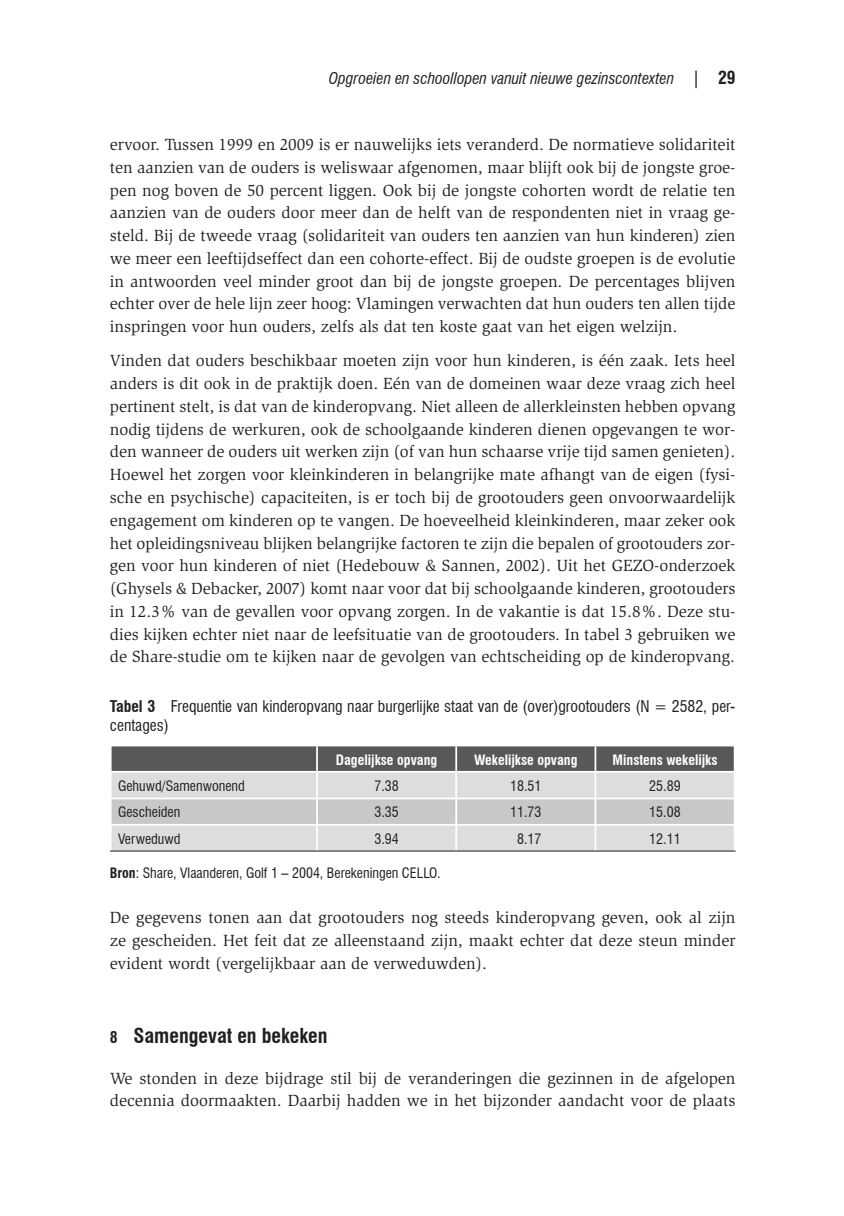
<style>
.page{position:relative;width:844px;height:1216px;background:#fff}
.page>*{position:absolute;margin:0;border:0;box-sizing:border-box;transform-origin:0 0}
.t1{font:700 condensed 20.12px "Swiss 721 BT";color:#231f20}
.t2{font:16.62px/22.8px "Slimbach Std";color:#231f20;text-align:justify}
.t3{font:condensed 15.75px/18.4px "Swiss 721 BT";color:#231f20}
.t4{font:italic condensed 15.75px "Swiss 721 BT";color:#231f20}
.t5{font:condensed 14px "Swiss 721 BT";color:#231f20}
.t6{font:700 condensed 14px "Swiss 721 BT";color:#fff}
.s1{font-style:normal;font-size:17.5px}
.s2{font-weight:700;font-style:normal;font-size:17.5px}
.s3{font-weight:700}
.s4{font-size:15.75px}
</style>
<div class="page">
<hr style="left:110px;top:850px;width:625px;height:1px;background:#231f20">
<svg style="left:111px;top:746px;width:623px;height:104px;background:#babbbd"></svg>
<hr style="left:733px;top:746px;width:2px;height:24px;background:#fff">
<hr style="left:110px;top:770px;width:625px;height:2px;background:#fff">
<p class="t4" style="left:328px;top:69px;width:408px">Opgroeien en schoollopen vanuit nieuwe gezinscontexten <span class="s1">|</span> <span class="s2">29</span></p>
<p class="t2" style="left:110px;top:135px;width:627px">ervoor. Tussen 1999 en 2009 is er nauwelijks iets veranderd. De normatieve solidariteit ten aanzien van de ouders is weliswaar afgenomen, maar blijft ook bij de jongste groe&shy;pen nog boven de 50 percent liggen. Ook bij de jongste cohorten wordt de relatie ten aanzien van de ouders door meer dan de helft van de respondenten niet in vraag ge&shy;steld. Bij de tweede vraag (solidariteit van ouders ten aanzien van hun kinderen) zien we meer een leeftijdseffect dan een cohorte-effect. Bij de oudste groepen is de evolutie in antwoorden veel minder groot dan bij de jongste groepen. De percentages blijven echter over de hele lijn zeer hoog: Vlamingen verwachten dat hun ouders ten allen tijde inspringen voor hun ouders, zelfs als dat ten koste gaat van het eigen welzijn.</p>
<p class="t2" style="left:110px;top:351px;width:627px">Vinden dat ouders beschikbaar moeten zijn voor hun kinderen, is één zaak. Iets heel anders is dit ook in de praktijk doen. Eén van de domeinen waar deze vraag zich heel pertinent stelt, is dat van de kinderopvang. Niet alleen de allerkleinsten hebben opvang nodig tijdens de werkuren, ook de schoolgaande kinderen dienen opgevangen te wor&shy;den wanneer de ouders uit werken zijn (of van hun schaarse vrije tijd samen genieten).<br>Hoewel het zorgen voor kleinkinderen in belangrijke mate afhangt van de eigen (fysi&shy;sche en psychische) capaciteiten, is er toch bij de grootouders geen onvoorwaardelijk engagement om kinderen op te vangen. De hoeveelheid kleinkinderen, maar zeker ook het opleidingsniveau blijken belangrijke factoren te zijn die bepalen of grootouders zor&shy;gen voor hun kinderen of niet (Hedebouw &amp; Sannen, 2002). Uit het GEZO-onderzoek (Ghysels &amp; Debacker, 2007) komt naar voor dat bij schoolgaande kinderen, grootouders in 12.3% van de gevallen voor opvang zorgen. In de vakantie is dat 15.8%. Deze stu&shy;dies kijken echter niet naar de leefsituatie van de grootouders. In tabel 3 gebruiken we de Share-studie om te kijken naar de gevolgen van echtscheiding op de kinderopvang.</p>
<p class="t3" style="left:110px;top:697px;width:627px"><span class="s3">Tabel 3</span> Frequentie van kinderopvang naar burgerlijke staat van de (over)grootouders (N = 2582, per&shy;centages)</p>
<p class="t6" style="left:336px;top:751px;width:103px">Dagelijkse opvang</p>
<p class="t6" style="left:474px;top:751px;width:105px">Wekelijkse opvang</p>
<p class="t6" style="left:612px;top:751px;width:106px">Minstens wekelijks</p>
<p class="t5" style="left:118px;top:777px;width:128px">Gehuwd/Samenwonend</p>
<p class="t5" style="left:374px;top:777px;width:26px">7.38</p>
<p class="t5" style="left:510px;top:777px;width:33px">18.51</p>
<p class="t5" style="left:649px;top:777px;width:33px">25.89</p>
<p class="t5" style="left:118px;top:803px;width:64px">Gescheiden</p>
<p class="t5" style="left:374px;top:803px;width:26px">3.35</p>
<p class="t5" style="left:510px;top:803px;width:33px">11.73</p>
<p class="t5" style="left:649px;top:803px;width:33px">15.08</p>
<p class="t5" style="left:118px;top:830px;width:64px">Verweduwd</p>
<p class="t5" style="left:374px;top:830px;width:26px">3.94</p>
<p class="t5" style="left:517px;top:830px;width:26px">8.17</p>
<p class="t5" style="left:649px;top:830px;width:33px">12.11</p>
<p class="t5" style="left:110px;top:864px;width:332px"><span class="s3">Bron</span>: Share, Vlaanderen, Golf 1 – 2004, Berekeningen CELLO.</p>
<p class="t2" style="left:110px;top:907px;width:627px">De gegevens tonen aan dat grootouders nog steeds kinderopvang geven, ook al zijn ze gescheiden. Het feit dat ze alleenstaand zijn, maakt echter dat deze steun minder evident wordt (vergelijkbaar aan de verweduwden).</p>
<p class="t1" style="left:110px;top:1023px;width:219px"><span class="s4">8</span> Samengevat en bekeken</p>
<p class="t2" style="left:110px;top:1067px;width:627px">We stonden in deze bijdrage stil bij de veranderingen die gezinnen in de afgelopen decennia doormaakten. Daarbij hadden we in het bijzonder aandacht voor de plaats</p>
</div>
